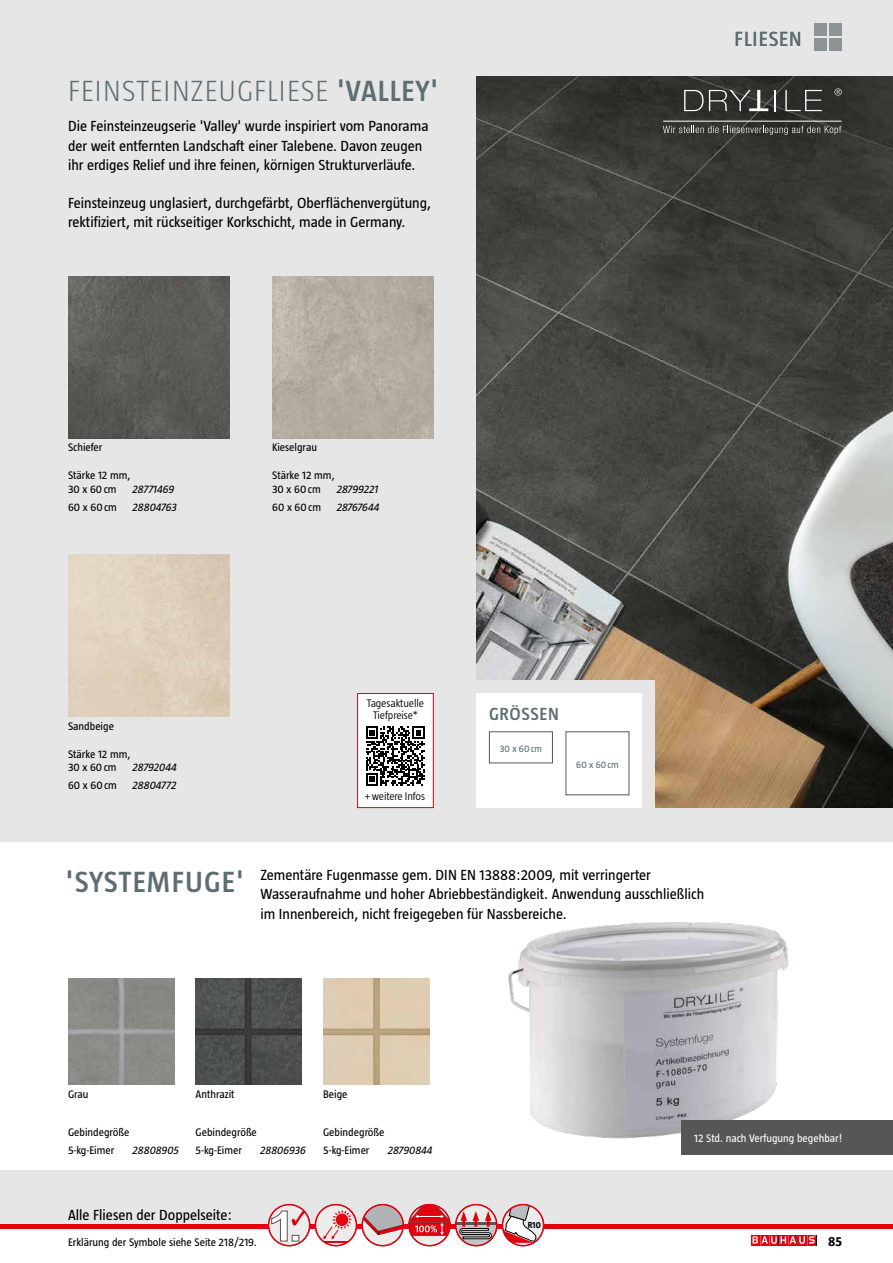
<style>
.page{position:relative;width:893px;height:1263px;background:#fff}
.page>*{position:absolute;margin:0;border:0;box-sizing:border-box;transform-origin:0 0}
.t1{font:300 30px "Taz";letter-spacing:.03em;color:#5c6e72}
.t2{font:21px "Taz";letter-spacing:.04em;color:#5c6e72}
.t3{font:600 18px "Taz";letter-spacing:.04em;color:#5c6e72}
.t4{font:15px/19.5px "Taz";color:#000}
.t5{font:700 13.5px "Taz";color:#000}
.t6{font:11.25px/13.5px "Taz";color:#000}
.t7{font:italic 11.25px "Taz";letter-spacing:-.005em;color:#000}
.t8{font:300 11.25px/12px "Taz";letter-spacing:-.01em;color:#000;text-align:center}
.t9{font:11.25px "Taz";color:#fff}
.t10{font:italic 11.25px "Taz";letter-spacing:-.025em;color:#000}
.t11{font:9.75px "Taz";color:#5c6e72}
.t12{font:700 9px "Taz";color:#000}
.s1{font-weight:600}
.s2{font-weight:600;font-size:30px;color:#5c6e72}
</style>
<div class="page">
<div style="left:0;top:0;width:893px;height:1225px;background:#e6e6e7"></div>
<div style="left:0;top:842px;width:893px;height:327px;background:#fff"></div>
<img style="left:68px;top:276px;width:162px;height:162px">
<img style="left:272px;top:276px;width:162px;height:162px">
<img style="left:68px;top:978px;width:106px;height:106px">
<img style="left:323px;top:978px;width:106px;height:106px">
<img style="left:196px;top:978px;width:106px;height:106px">
<img style="left:476px;top:77px;width:417px;height:731px">
<svg style="left:774px;top:90px;width:1px;height:21px"></svg>
<svg style="left:785px;top:90px;width:37px;height:21px"></svg>
<svg style="left:663px;top:126px;width:178px;height:9px;background:#575753"></svg>
<hr style="left:663px;top:121px;width:179px;height:1px;background:#fff">
<svg style="left:684px;top:90px;width:84px;height:21px;background:#575853"></svg>
<svg style="left:834px;top:88px;width:8px;height:7px"></svg>
<img style="left:508px;top:922px;width:298px;height:233px">
<div style="left:681px;top:1120px;width:212px;height:34px;background:#565656"></div>
<div style="left:357px;top:693px;width:77px;height:115px;background:#fff;border:1px solid #e3000f"></div>
<svg style="left:366px;top:726px;width:59px;height:59px"></svg>
<div style="left:476px;top:680px;width:179px;height:128px;background:#e6e6e7"></div>
<div style="left:476px;top:693px;width:166px;height:115px;background:#fff"></div>
<div style="left:489px;top:731px;width:64px;height:32px;border:1px solid #565656"></div>
<div style="left:566px;top:731px;width:63px;height:64px;border:1px solid #565656"></div>
<div style="left:761px;top:1235px;width:8px;height:11px;background:#e3000f"></div>
<div style="left:808px;top:1235px;width:8px;height:11px;background:#e3000f"></div>
<div style="left:780px;top:1235px;width:8px;height:11px;background:#e3000f"></div>
<div style="left:789px;top:1235px;width:8px;height:11px;background:#e3000f"></div>
<div style="left:751px;top:1235px;width:9px;height:11px;background:#e3000f"></div>
<div style="left:798px;top:1235px;width:9px;height:11px;background:#e3000f"></div>
<svg style="left:752px;top:1235px;width:64px;height:10px"></svg>
<hr style="left:0;top:1225px;width:893px;height:4px;background:#e3000f">
<div style="left:830px;top:23px;width:12px;height:13px;background:#8c9496"></div>
<div style="left:830px;top:39px;width:12px;height:12px;background:#8c9496"></div>
<div style="left:814px;top:23px;width:13px;height:13px;background:#8c9496"></div>
<div style="left:814px;top:39px;width:13px;height:12px;background:#8c9496"></div>
<svg style="left:362px;top:1204px;width:42px;height:42px"></svg>
<div style="left:361px;top:1204px;width:43px;height:42px;border:2px solid #e3000f;border-radius:50%"></div>
<svg style="left:268px;top:1204px;width:42px;height:42px"></svg>
<svg style="left:271px;top:1209px;width:36px;height:33px"></svg>
<div style="left:268px;top:1204px;width:42px;height:42px;border:2px solid #e3000f;border-radius:50%"></div>
<svg style="left:315px;top:1204px;width:42px;height:42px"></svg>
<hr style="left:317px;top:1241px;width:36px;height:1px;background:#e3000f">
<svg style="left:323px;top:1209px;width:29px;height:30px"></svg>
<div style="left:315px;top:1204px;width:42px;height:42px;border:2px solid #e3000f;border-radius:50%"></div>
<div style="left:409px;top:1204px;width:41px;height:42px;background:#ececed;border-radius:50%"></div>
<svg style="left:362px;top:1204px;width:88px;height:32px"></svg>
<div style="left:408px;top:1204px;width:43px;height:42px;border:2px solid #e3000f;border-radius:50%"></div>
<svg style="left:455px;top:1225px;width:42px;height:21px"></svg>
<hr style="left:455px;top:1222px;width:42px;height:3px;background:#565656">
<svg style="left:457px;top:1206px;width:36px;height:37px"></svg>
<div style="left:455px;top:1204px;width:42px;height:42px;border:2px solid #e3000f;border-radius:50%"></div>
<svg style="left:502px;top:1204px;width:42px;height:42px"></svg>
<svg style="left:502px;top:1204px;width:36px;height:39px"></svg>
<div style="left:502px;top:1204px;width:42px;height:42px;border:2px solid #e3000f;border-radius:50%"></div>
<h1 class="t1" style="left:68px;top:74px;width:372px">FEINSTEINZEUGFLIESE <span class="s1">'VALLEY'</span></h1>
<p class="t4" style="left:68px;top:116px;width:362px">Die Feinsteinzeugserie 'Valley' wurde inspiriert vom Panorama der weit entfernten Landschaft einer Talebene. Davon zeugen ihr erdiges Relief und ihre feinen, körnigen Strukturverläufe.</p>
<p class="t4" style="left:68px;top:193px;width:365px">Feinsteinzeug unglasiert, durchgefärbt, Oberflächenvergütung, rektifiziert, mit rückseitiger Korkschicht, made in Germany.</p>
<h2 class="t2" style="left:734px;top:27px;width:69px">FLIESEN</h2>
<p class="t6" style="left:68px;top:441px;width:36px">Schiefer</p>
<p class="t6" style="left:68px;top:469px;width:64px">Stärke 12 mm,<br>30 x 60cm</p>
<p class="t7" style="left:133px;top:483px;width:43px">28771469</p>
<p class="t6" style="left:68px;top:500px;width:50px">60 x 60cm</p>
<p class="t7" style="left:133px;top:500px;width:46px">28804763</p>
<p class="t6" style="left:68px;top:719px;width:47px">Sandbeige</p>
<p class="t6" style="left:68px;top:747px;width:64px">Stärke 12 mm,<br>30 x 60cm</p>
<p class="t7" style="left:133px;top:761px;width:46px">28792044</p>
<p class="t6" style="left:68px;top:778px;width:50px">60 x 60cm</p>
<p class="t7" style="left:133px;top:779px;width:45px">28804772</p>
<p class="t6" style="left:272px;top:441px;width:46px">Kieselgrau</p>
<p class="t6" style="left:272px;top:469px;width:64px">Stärke 12 mm,<br>30 x 60cm</p>
<p class="t7" style="left:337px;top:483px;width:43px">28799221</p>
<p class="t6" style="left:272px;top:500px;width:50px">60 x 60cm</p>
<p class="t10" style="left:337px;top:500px;width:44px">28767644</p>
<p class="t8" style="left:367px;top:697px;width:59px">Tagesaktuelle<br>Tiefpreise*</p>
<p class="t8" style="left:364px;top:790px;width:62px">+ weitere Infos</p>
<p class="t3" style="left:489px;top:704px;width:71px">GRÖSSEN</p>
<p class="t11" style="left:500px;top:743px;width:44px">30 x 60cm</p>
<p class="t11" style="left:576px;top:759px;width:44px">60 x 60cm</p>
<p class="t4" style="left:260px;top:864px;width:445px;text-indent:-195px"><span class="s2">'SYSTEMFUGE'</span> Zementäre Fugenmasse gem. DIN EN 13888:2009, mit verringerter<br>Wasseraufnahme und hoher Abriebbeständigkeit. Anwendung ausschließlich im Innenbereich, nicht freigegeben für Nassbereiche.</p>
<p class="t6" style="left:68px;top:1087px;width:22px">Grau</p>
<p class="t6" style="left:196px;top:1087px;width:41px">Anthrazit</p>
<p class="t6" style="left:323px;top:1087px;width:26px">Beige</p>
<p class="t6" style="left:68px;top:1123px;width:63px;line-height:17.7px">Gebindegröße<br>5-kg-Eimer</p>
<p class="t7" style="left:133px;top:1144px;width:48px">28808905</p>
<p class="t6" style="left:196px;top:1123px;width:63px;line-height:17.7px">Gebindegröße<br>5-kg-Eimer</p>
<p class="t7" style="left:260px;top:1144px;width:47px">28806936</p>
<p class="t6" style="left:323px;top:1123px;width:63px;line-height:17.7px">Gebindegröße<br>5-kg-Eimer</p>
<p class="t7" style="left:388px;top:1144px;width:46px">28790844</p>
<p class="t9" style="left:694px;top:1132px;width:149px">12 Std. nach Verfugung begehbar!</p>
<p class="t4" style="left:68px;top:1205px;width:166px">Alle Fliesen der Doppelseite:</p>
<p class="t12" style="left:528px;top:1219px;width:15px">R10</p>
<p class="t6" style="left:68px;top:1236px;width:190px">Erklärung der Symbole siehe Seite 218/219.</p>
<p class="t5" style="left:828px;top:1234px;width:15px">85</p>
</div>
